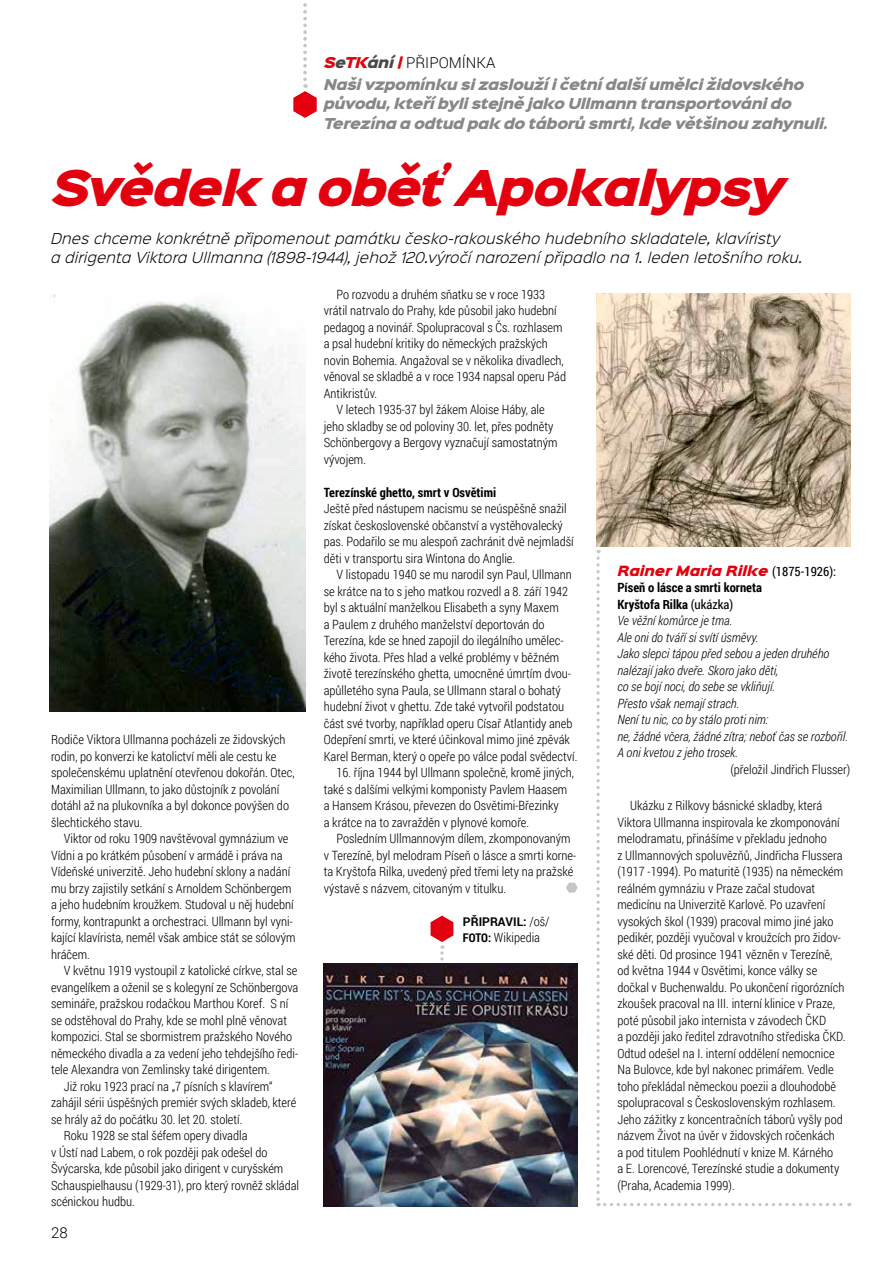
<style>
.page{position:relative;width:893px;height:1263px;background:#fff}
.page>*{position:absolute;margin:0;border:0;box-sizing:border-box;transform-origin:0 0}
.t1{font:italic 44.4px "Sinkin Sans 900 X Black";letter-spacing:-.045em;color:#e3000f}
.t2{font:300 15px "Roboto";color:#000}
.t3{font:italic 300 13.5px/19.5px "Sinkin Sans 300";letter-spacing:.025em;color:#000}
.t4{font:italic 13.5px/19.5px "Sinkin Sans 900 X Black";letter-spacing:-.025em;color:#878786}
.t5{font:300 12.75px/16.5px "Roboto Condensed";color:#000}
.t6{font:italic 300 12.75px/16.5px "Roboto Condensed";color:#000}
.t7{font:700 12.75px "Roboto Condensed";color:#000}
.t8{font:italic 12.75px "Sinkin Sans 900 X Black";color:#e3000f}
.t9{font:700 12px "Roboto";color:#000}
.s1{font-family:"Sinkin Sans 900 X Black";font-weight:400;font-style:italic;font-size:13.5px;color:#e3000f}
.s2{font-family:"Sinkin Sans 900 X Black";font-weight:400;font-style:italic;font-size:13.5px;color:#494948}
.s3{font-family:"Roboto Condensed";font-weight:300;font-size:12.75px}
.s4{font-weight:700;font-size:12px}
.s5{font-family:"Roboto Condensed";font-style:normal;color:#000}
.s6{font-weight:700;font-style:normal}
.s7{font-weight:400;font-style:normal}
</style>
<div class="page">
<svg style="left:294px;top:3px;width:22px;height:115px"></svg>
<svg style="left:431px;top:915px;width:22px;height:46px"></svg>
<svg style="left:566px;top:883px;width:12px;height:10px"></svg>
<img style="left:49px;top:294px;width:256px;height:417px">
<img style="left:324px;top:963px;width:254px;height:243px">
<svg style="left:596px;top:550px;width:254px;height:656px"></svg>
<img style="left:596px;top:293px;width:254px;height:253px">
<p class="t2" style="left:324px;top:52px;width:173px"><span class="s1">S</span><span class="s2">e</span><span class="s1">TK</span><span class="s2">ání</span> <span class="s1">|</span> PŘIPOMÍNKA</p>
<p class="t4" style="left:324px;top:75px;width:506px">Naši vzpomínku si zaslouží i četní další umělci židovského původu, kteří byli stejně jako Ullmann transportováni do<br>Terezína a odtud pak do táborů smrti, kde většinou zahynuli.</p>
<h1 class="t1" style="left:51px;top:165px;width:736px">Svědek a oběť Apokalypsy</h1>
<p class="t3" style="left:51px;top:228px;width:753px">Dnes chceme konkrétně připomenout památku česko-rakouského hudebního skladatele, klavíristy<br>a dirigenta Viktora Ullmanna (1898-1944), jehož 120.výročí narození připadlo na 1. leden letošního roku.</p>
<p class="t5" style="left:51px;top:731px;width:245px">Rodiče Viktora Ullmanna pocházeli ze židovských rodin, po konverzi ke katolictví měli ale cestu ke společenskému uplatnění otevřenou dokořán. Otec, Maximilian Ullmann, to jako důstojník z povolání dotáhl až na plukovníka a byl dokonce povýšen do šlechtického stavu.</p>
<p class="t5" style="left:51px;top:830px;width:246px;text-indent:13px">Viktor od roku 1909 navštěvoval gymnázium ve Vídni a po krátkém působení v armádě i práva na Vídeňské univerzitě. Jeho hudební sklony a nadání mu brzy zajistily setkání s Arnoldem Schönbergem a jeho hudebním kroužkem. Studoval u něj hudební formy, kontrapunkt a orchestraci. Ullmann byl vyni&shy;kající klavírista, neměl však ambice stát se sólovým hráčem.</p>
<p class="t5" style="left:64px;top:962px;width:235px">V květnu 1919 vystoupil z katolické církve, stal se</p>
<p class="t5" style="left:51px;top:978px;width:249px">evangelíkem a oženil se s kolegyní ze Schönbergova</p>
<p class="t5" style="left:51px;top:995px;width:239px">semináře, pražskou rodačkou Marthou Koref. S ní</p>
<p class="t5" style="left:51px;top:1011px;width:238px">se odstěhoval do Prahy, kde se mohl plně věnovat</p>
<p class="t5" style="left:51px;top:1028px;width:243px">kompozici. Stal se sbormistrem pražského Nového</p>
<p class="t5" style="left:51px;top:1044px;width:249px">německého divadla a za vedení jeho tehdejšího ředi-</p>
<p class="t5" style="left:51px;top:1061px;width:221px">tele Alexandra von Zemlinsky také dirigentem.</p>
<p class="t5" style="left:64px;top:1077px;width:210px">Již roku 1923 prací na „7 písních s klavírem“</p>
<p class="t5" style="left:51px;top:1094px;width:247px">zahájil sérii úspěšných premiér svých skladeb, které</p>
<p class="t5" style="left:51px;top:1110px;width:193px">se hrály až do počátku 30. let 20. století.</p>
<p class="t5" style="left:64px;top:1127px;width:185px">Roku 1928 se stal šéfem opery divadla</p>
<p class="t5" style="left:51px;top:1143px;width:218px">v Ústí nad Labem, o rok později pak odešel do</p>
<p class="t5" style="left:51px;top:1160px;width:234px">Švýcarska, kde působil jako dirigent v curyšském</p>
<p class="t5" style="left:51px;top:1176px;width:250px">Schauspielhausu (1929-31), pro který rovněž skládal</p>
<p class="t5" style="left:51px;top:1193px;width:85px">scénickou hudbu.</p>
<p class="t2" style="left:51px;top:1223px;width:18px">28</p>
<p class="t5" style="left:336px;top:285px;width:210px">Po rozvodu a druhém sňatku se v roce 1933</p>
<p class="t5" style="left:324px;top:302px;width:234px">vrátil natrvalo do Prahy, kde působil jako hudební</p>
<p class="t5" style="left:324px;top:318px;width:240px">pedagog a novinář. Spolupracoval s Čs. rozhlasem</p>
<p class="t5" style="left:324px;top:335px;width:226px">a psal hudební kritiky do německých pražských</p>
<p class="t5" style="left:324px;top:351px;width:242px">novin Bohemia. Angažoval se v několika divadlech,</p>
<p class="t5" style="left:324px;top:368px;width:244px">věnoval se skladbě a v roce 1934 napsal operu Pád</p>
<p class="t5" style="left:324px;top:384px;width:55px">Antikristův.</p>
<p class="t5" style="left:336px;top:401px;width:210px">V letech 1935-37 byl žákem Aloise Háby, ale</p>
<p class="t5" style="left:324px;top:417px;width:231px">jeho skladby se od poloviny 30. let, přes podněty</p>
<p class="t5" style="left:324px;top:434px;width:235px">Schönbergovy a Bergovy vyznačují samostatným</p>
<p class="t5" style="left:324px;top:450px;width:44px">vývojem.</p>
<p class="t7" style="left:324px;top:483px;width:174px">Terezínské ghetto, smrt v Osvětimi</p>
<p class="t5" style="left:324px;top:500px;width:251px">Ještě před nástupem nacismu se neúspěšně snažil získat československé občanství a vystěhovalecký pas. Podařilo se mu alespoň zachránit dvě nejmladší děti v transportu sira Wintona do Anglie.</p>
<p class="t5" style="left:324px;top:566px;width:255px;text-indent:13px">V listopadu 1940 se mu narodil syn Paul, Ullmann se krátce na to s jeho matkou rozvedl a 8. září 1942 byl s aktuální manželkou Elisabeth a syny Maxem<br>a Paulem z druhého manželství deportován do Terezína, kde se hned zapojil do ilegálního umělec&shy;kého života. Přes hlad a velké problémy v běžném životě terezínského ghetta, umocněné úmrtím dvou&shy;apůlletého syna Paula, se Ullmann staral o bohatý hudební život v ghettu. Zde také vytvořil podstatou část své tvorby, například operu Císař Atlantidy aneb Odepření smrti, ve které účinkoval mimo jiné zpěvák Karel Berman, který o opeře po válce podal svědectví.</p>
<p class="t5" style="left:324px;top:764px;width:252px;text-indent:13px">16. října 1944 byl Ullmann společně, kromě jiných, také s dalšími velkými komponisty Pavlem Haasem a Hansem Krásou, převezen do Osvětimi-Březinky<br>a krátce na to zavražděn v plynové komoře.</p>
<p class="t5" style="left:324px;top:830px;width:254px;text-indent:13px">Posledním Ullmannovým dílem, zkomponovaným v Terezíně, byl melodram Píseň o lásce a smrti korne&shy;ta Kryštofa Rilka, uvedený před třemi lety na pražské výstavě s názvem, citovaným v titulku.</p>
<p class="t9" style="left:463px;top:913px;width:88px">PŘIPRAVIL: <span class="s3">/oš/</span></p>
<p class="t5" style="left:463px;top:929px;width:79px"><span class="s4">FOTO:</span> Wikipedia</p>
<p class="t8" style="left:617px;top:564px;width:220px">Rainer Maria Rilke <span class="s5">(1875-1926):</span></p>
<p class="t6" style="left:617px;top:579px;width:232px"><span class="s6">Píseň o lásce a smrti korneta<br>Kryštofa Rilka</span> <span class="s7">(ukázka)<br></span>Ve věžní komůrce je tma.<br>Ale oni do tváří si svítí úsměvy.<br>Jako slepci tápou před sebou a jeden druhého nalézají jako dveře. Skoro jako děti,<br>co se bojí noci, do sebe se vkliňují.<br>Přesto však nemají strach.<br>Není tu nic, co by stálo proti nim:<br>ne, žádné včera, žádné zítra; neboť čas se rozbořil.<br>A oni kvetou z jeho trosek.</p>
<p class="t5" style="left:730px;top:761px;width:122px">(přeložil Jindřich Flusser)</p>
<p class="t5" style="left:617px;top:797px;width:230px;text-indent:13px">Ukázku z Rilkovy básnické skladby, která Viktora Ullmanna inspirovala ke zkomponování melodramatu, přinášíme v překladu jednoho<br>z Ullmannových spoluvězňů, Jindřicha Flussera (1917 -1994). Po maturitě (1935) na německém reálném gymnáziu v Praze začal studovat medicínu na Univerzitě Karlově. Po uzavření vysokých škol (1939) pracoval mimo jiné jako pedikér, později vyučoval v kroužcích pro židov&shy;ské děti. Od prosince 1941 vězněn v Terezíně, od května 1944 v Osvětimi, konce války se dočkal v Buchenwaldu. Po ukončení rigorózních zkoušek pracoval na III. interní klinice v Praze, poté působil jako internista v závodech ČKD<br>a později jako ředitel zdravotního střediska ČKD.<br>Odtud odešel na I. interní oddělení nemocnice Na Bulovce, kde byl nakonec primářem. Vedle toho překládal německou poezii a dlouhodobě spolupracoval s Československým rozhlasem.<br>Jeho zážitky z koncentračních táborů vyšly pod názvem Život na úvěr v židovských ročenkách<br>a pod titulem Poohlédnutí v knize M. Kárného<br>a E. Lorencové, Terezínské studie a dokumenty (Praha, Academia 1999).</p>
</div>
